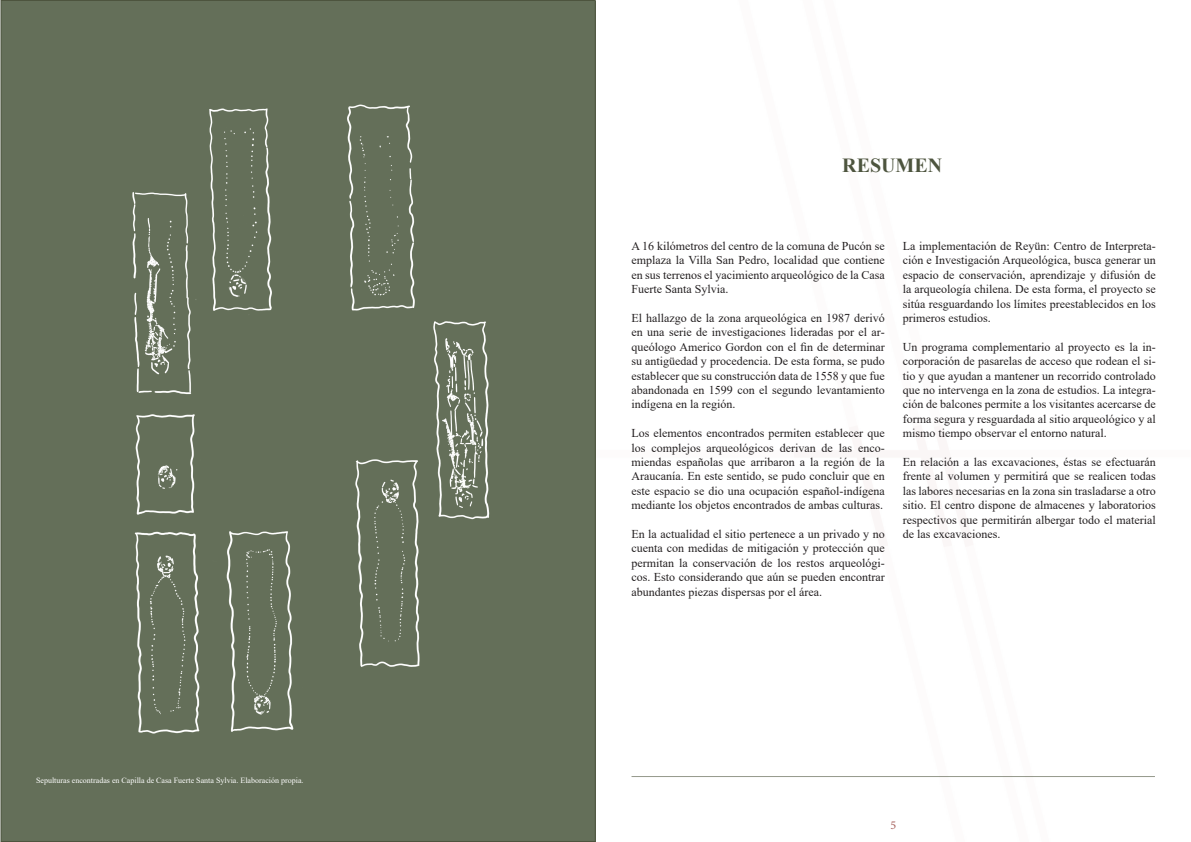
<style>
.page{position:relative;width:1191px;height:842px;background:#fff}
.page>*{position:absolute;margin:0;border:0;box-sizing:border-box;transform-origin:0 0}
.t1{font:700 20px "Times New Roman";color:#4d543e}
.t2{font:12px/14.4px "Times New Roman";color:#231f20;text-align:justify}
.t3{font:12px "Minion Pro";color:#9f524d}
.t4{font:8px "Times New Roman";color:#fff}
</style>
<div class="page">
<div style="left:1px;top:1px;width:594px;height:840px;background:#646f59"></div>
<hr style="left:631px;top:776px;width:524px;height:1px;background:#4d543e">
<img style="left:132px;top:104px;width:358px;height:630px">
<p class="t4" style="left:36px;top:774px;width:269px">Sepulturas encontradas en Capilla de Casa Fuerte Santa Sylvia. Elaboración propia.</p>
<p class="t1" style="left:842px;top:151px;width:101px">RESUMEN</p>
<p class="t2" style="left:631px;top:238px;width:255px">A 16 kilómetros del centro de la comuna de Pucón se emplaza la Villa San Pedro, localidad que contiene en sus terrenos el yacimiento arqueológico de la Casa Fuerte Santa Sylvia.</p>
<p class="t2" style="left:631px;top:310px;width:255px">El hallazgo de la zona arqueológica en 1987 derivó en una serie de investigaciones lideradas por el ar&shy;queólogo Americo Gordon con el fin de determinar su antigüedad y procedencia. De esta forma, se pudo establecer que su construcción data de 1558 y que fue abandonada en 1599 con el segundo levantamiento indígena en la región.</p>
<p class="t2" style="left:631px;top:426px;width:255px">Los elementos encontrados permiten establecer que los complejos arqueológicos derivan de las enco&shy;miendas españolas que arribaron a la región de la Araucanía. En este sentido, se pudo concluir que en este espacio se dio una ocupación español-indígena mediante los objetos encontrados de ambas culturas.</p>
<p class="t2" style="left:631px;top:526px;width:255px">En la actualidad el sitio pertenece a un privado y no cuenta con medidas de mitigación y protección que permitan la conservación de los restos arqueológi&shy;cos. Esto considerando que aún se pueden encontrar abundantes piezas dispersas por el área.</p>
<p class="t2" style="left:902px;top:238px;width:255px">La implementación de Reyün: Centro de Interpreta&shy;ción e Investigación Arqueológica, busca generar un espacio de conservación, aprendizaje y difusión de la arqueología chilena. De esta forma, el proyecto se sitúa resguardando los límites preestablecidos en los primeros estudios.</p>
<p class="t2" style="left:902px;top:339px;width:255px">Un programa complementario al proyecto es la in&shy;corporación de pasarelas de acceso que rodean el si&shy;tio y que ayudan a mantener un recorrido controlado que no intervenga en la zona de estudios. La integra&shy;ción de balcones permite a los visitantes acercarse de forma segura y resguardada al sitio arqueológico y al mismo tiempo observar el entorno natural.</p>
<p class="t2" style="left:902px;top:454px;width:255px">En relación a las excavaciones, éstas se efectuarán frente al volumen y permitirá que se realicen todas las labores necesarias en la zona sin trasladarse a otro sitio. El centro dispone de almacenes y laboratorios respectivos que permitirán albergar todo el material de las excavaciones.</p>
<p class="t3" style="left:890px;top:817px;width:7px">5</p>
</div>
